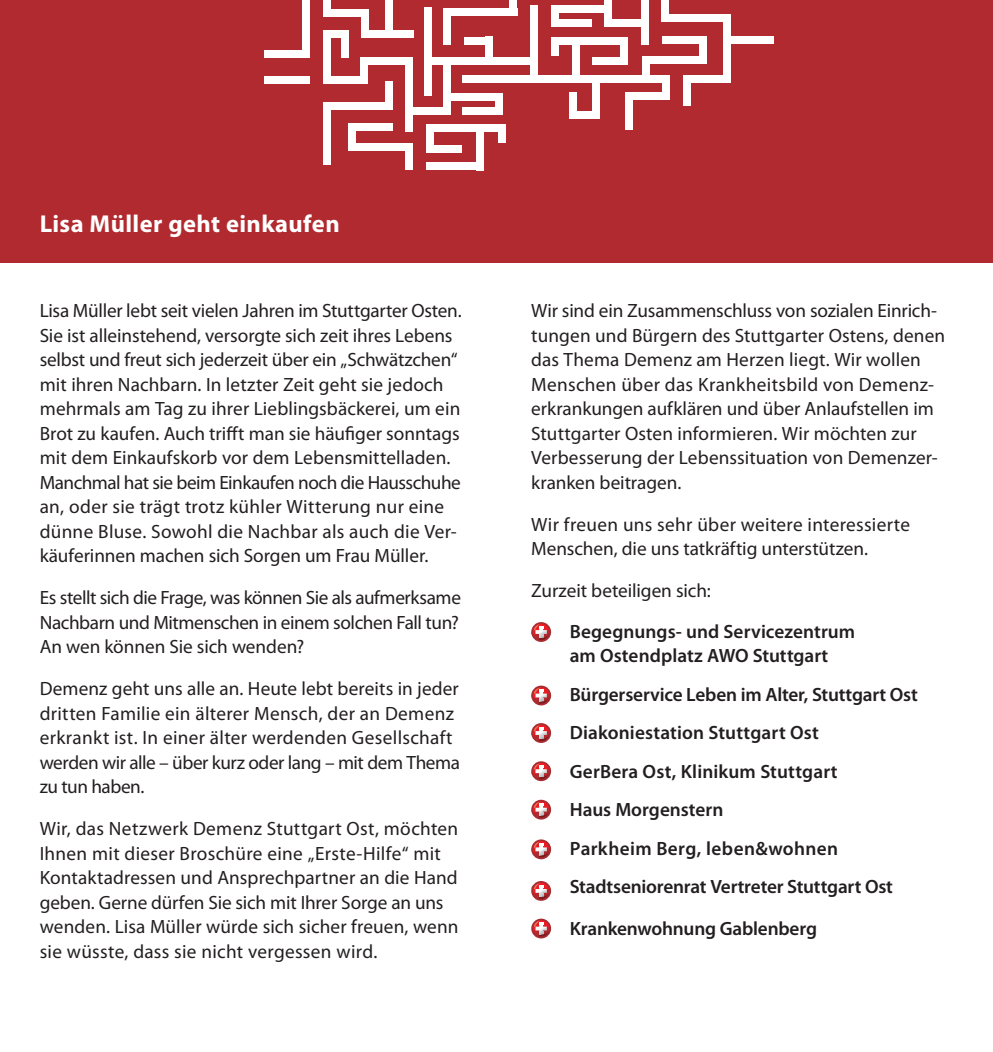
<style>
.page{position:relative;width:993px;height:1052px;background:#fff}
.page>*{position:absolute;margin:0;border:0;box-sizing:border-box;transform-origin:0 0}
.t1{font:700 24.5px "Myriad Pro";letter-spacing:.015em;color:#fff}
.t2{font:19.25px/24.5px "Myriad Pro";letter-spacing:.005em;color:#231f20}
.t3{font:600 19.25px/24.5px "Myriad Pro";color:#231f20}
.t4{font:600 19.25px "Myriad Pro";letter-spacing:.02em;color:#231f20}
</style>
<div class="page">
<div style="left:0;top:0;width:992px;height:263px;background:#b02a2f"></div>
<div style="left:462px;top:75px;width:113px;height:8px;background:#fff"></div>
<div style="left:545px;top:75px;width:124px;height:8px;background:#fff"></div>
<div style="left:551px;top:37px;width:76px;height:8px;background:#fff"></div>
<div style="left:661px;top:15px;width:69px;height:7px;background:#fff"></div>
<div style="left:661px;top:36px;width:45px;height:7px;background:#fff"></div>
<div style="left:683px;top:75px;width:47px;height:8px;background:#fff"></div>
<div style="left:641px;top:56px;width:65px;height:7px;background:#fff"></div>
<div style="left:727px;top:36px;width:46px;height:7px;background:#fff"></div>
<div style="left:603px;top:19px;width:45px;height:8px;background:#fff"></div>
<div style="left:551px;top:19px;width:41px;height:8px;background:#fff"></div>
<div style="left:624px;top:92px;width:45px;height:7px;background:#fff"></div>
<div style="left:592px;top:57px;width:35px;height:8px;background:#fff"></div>
<div style="left:551px;top:6px;width:60px;height:7px;background:#fff"></div>
<div style="left:723px;top:18px;width:7px;height:60px;background:#fff"></div>
<div style="left:698px;top:38px;width:8px;height:24px;background:#fff"></div>
<div style="left:620px;top:38px;width:7px;height:24px;background:#fff"></div>
<div style="left:641px;top:59px;width:8px;height:24px;background:#fff"></div>
<div style="left:662px;top:76px;width:7px;height:23px;background:#fff"></div>
<div style="left:624px;top:93px;width:8px;height:37px;background:#fff"></div>
<div style="left:569px;top:92px;width:7px;height:27px;background:#fff"></div>
<div style="left:551px;top:38px;width:8px;height:18px;background:#fff"></div>
<div style="left:551px;top:8px;width:7px;height:18px;background:#fff"></div>
<div style="left:572px;top:38px;width:7px;height:39px;background:#fff"></div>
<div style="left:530px;top:6px;width:8px;height:69px;background:#fff"></div>
<div style="left:683px;top:79px;width:8px;height:27px;background:#fff"></div>
<div style="left:661px;top:0;width:8px;height:18px;background:#fff"></div>
<div style="left:603px;top:0;width:8px;height:22px;background:#fff"></div>
<div style="left:641px;top:0;width:7px;height:44px;background:#fff"></div>
<div style="left:592px;top:79px;width:7px;height:40px;background:#fff"></div>
<div style="left:571px;top:111px;width:25px;height:8px;background:#fff"></div>
<div style="left:426px;top:163px;width:56px;height:7px;background:#fff"></div>
<div style="left:426px;top:125px;width:76px;height:7px;background:#fff"></div>
<div style="left:323px;top:102px;width:69px;height:8px;background:#fff"></div>
<div style="left:323px;top:77px;width:45px;height:7px;background:#fff"></div>
<div style="left:348px;top:123px;width:44px;height:8px;background:#fff"></div>
<div style="left:360px;top:58px;width:53px;height:7px;background:#fff"></div>
<div style="left:426px;top:58px;width:109px;height:7px;background:#fff"></div>
<div style="left:348px;top:143px;width:64px;height:8px;background:#fff"></div>
<div style="left:323px;top:9px;width:46px;height:8px;background:#fff"></div>
<div style="left:264px;top:77px;width:46px;height:7px;background:#fff"></div>
<div style="left:264px;top:51px;width:46px;height:7px;background:#fff"></div>
<div style="left:405px;top:107px;width:45px;height:7px;background:#fff"></div>
<div style="left:462px;top:107px;width:41px;height:7px;background:#fff"></div>
<div style="left:361px;top:30px;width:52px;height:8px;background:#fff"></div>
<div style="left:323px;top:30px;width:25px;height:8px;background:#fff"></div>
<div style="left:426px;top:145px;width:36px;height:7px;background:#fff"></div>
<div style="left:443px;top:93px;width:60px;height:8px;background:#fff"></div>
<div style="left:323px;top:32px;width:8px;height:48px;background:#fff"></div>
<div style="left:323px;top:106px;width:8px;height:59px;background:#fff"></div>
<div style="left:302px;top:0;width:8px;height:56px;background:#fff"></div>
<div style="left:323px;top:0;width:8px;height:15px;background:#fff"></div>
<div style="left:361px;top:9px;width:8px;height:27px;background:#fff"></div>
<div style="left:341px;top:32px;width:7px;height:26px;background:#fff"></div>
<div style="left:360px;top:59px;width:8px;height:23px;background:#fff"></div>
<div style="left:348px;top:126px;width:7px;height:23px;background:#fff"></div>
<div style="left:426px;top:126px;width:8px;height:23px;background:#fff"></div>
<div style="left:405px;top:147px;width:7px;height:23px;background:#fff"></div>
<div style="left:498px;top:125px;width:7px;height:18px;background:#fff"></div>
<div style="left:495px;top:95px;width:8px;height:19px;background:#fff"></div>
<div style="left:475px;top:126px;width:8px;height:44px;background:#fff"></div>
<div style="left:385px;top:0;width:7px;height:35px;background:#fff"></div>
<div style="left:385px;top:82px;width:7px;height:23px;background:#fff"></div>
<div style="left:443px;top:65px;width:7px;height:45px;background:#fff"></div>
<div style="left:443px;top:12px;width:7px;height:32px;background:#fff"></div>
<div style="left:424px;top:7px;width:7px;height:89px;background:#fff"></div>
<div style="left:405px;top:60px;width:8px;height:72px;background:#fff"></div>
<div style="left:443px;top:9px;width:74px;height:7px;background:#fff"></div>
<div style="left:509px;top:0;width:8px;height:14px;background:#fff"></div>
<div style="left:485px;top:37px;width:8px;height:28px;background:#fff"></div>
<div style="left:464px;top:37px;width:27px;height:7px;background:#fff"></div>
<svg style="left:531px;top:881px;width:20px;height:20px"></svg>
<img style="left:535px;top:882px;width:12px;height:1px">
<svg style="left:533px;top:883px;width:16px;height:16px"></svg>
<svg style="left:531px;top:918px;width:20px;height:20px"></svg>
<svg style="left:533px;top:920px;width:16px;height:16px"></svg>
<svg style="left:531px;top:839px;width:20px;height:20px"></svg>
<svg style="left:533px;top:841px;width:16px;height:16px"></svg>
<svg style="left:531px;top:799px;width:20px;height:20px"></svg>
<img style="left:534px;top:817px;width:14px;height:1px">
<svg style="left:533px;top:801px;width:16px;height:16px"></svg>
<svg style="left:531px;top:761px;width:20px;height:20px"></svg>
<svg style="left:533px;top:763px;width:16px;height:16px"></svg>
<svg style="left:531px;top:685px;width:20px;height:20px"></svg>
<img style="left:535px;top:703px;width:13px;height:1px">
<svg style="left:533px;top:687px;width:16px;height:16px"></svg>
<svg style="left:531px;top:723px;width:20px;height:20px"></svg>
<svg style="left:533px;top:725px;width:16px;height:16px"></svg>
<svg style="left:531px;top:622px;width:20px;height:20px"></svg>
<svg style="left:533px;top:624px;width:16px;height:16px"></svg>
<p class="t1" style="left:40px;top:207px;width:301px">Lisa Müller geht einkaufen</p>
<p class="t2" style="left:40px;top:298px;width:423px">Lisa Müller lebt seit vielen Jahren im Stuttgarter Osten.<br>Sie ist alleinstehend, versorgte sich zeit ihres Lebens selbst und freut sich jederzeit über ein „Schwätzchen“ mit ihren Nachbarn. In letzter Zeit geht sie jedoch mehrmals am Tag zu ihrer Lieblingsbäckerei, um ein Brot zu kaufen. Auch trifft man sie häufiger sonntags mit dem Einkaufskorb vor dem Lebensmittelladen.<br>Manchmal hat sie beim Einkaufen noch die Hausschuhe an, oder sie trägt trotz kühler Witterung nur eine dünne Bluse. Sowohl die Nachbar als auch die Ver&shy;käuferinnen machen sich Sorgen um Frau Müller.</p>
<p class="t2" style="left:40px;top:585px;width:422px;text-align:justify">Es stellt sich die Frage, was können Sie als aufmerksame Nachbarn und Mitmenschen in einem solchen Fall tun?<br>An wen können Sie sich wenden?</p>
<p class="t2" style="left:40px;top:676px;width:421px">Demenz geht uns alle an. Heute lebt bereits in jeder dritten Familie ein älterer Mensch, der an Demenz erkrankt ist. In einer älter werdenden Gesellschaft werden wir alle – über kurz oder lang – mit dem Thema zu tun haben.</p>
<p class="t2" style="left:40px;top:816px;width:420px">Wir, das Netzwerk Demenz Stuttgart Ost, möchten Ihnen mit dieser Broschüre eine „Erste-Hilfe“ mit Kontaktadressen und Ansprechpartner an die Hand geben. Gerne dürfen Sie sich mit Ihrer Sorge an uns wenden. Lisa Müller würde sich sicher freuen, wenn sie wüsste, dass sie nicht vergessen wird.</p>
<p class="t2" style="left:531px;top:298px;width:415px">Wir sind ein Zusammenschluss von sozialen Einrich&shy;tungen und Bürgern des Stuttgarter Ostens, denen das Thema Demenz am Herzen liegt. Wir wollen Menschen über das Krankheitsbild von Demenz&shy;erkrankungen aufklären und über Anlaufstellen im Stuttgarter Osten informieren. Wir möchten zur Verbesserung der Lebenssituation von Demenzer&shy;kranken beitragen.</p>
<p class="t2" style="left:531px;top:512px;width:380px">Wir freuen uns sehr über weitere interessierte<br>Menschen, die uns tatkräftig unterstützen.</p>
<p class="t2" style="left:531px;top:578px;width:181px">Zurzeit beteiligen sich:</p>
<p class="t3" style="left:569px;top:618px;width:287px;text-indent:-38px">• Begegnungs- und Servicezentrum am Ostendplatz AWO Stuttgart</p>
<p class="t3" style="left:531px;top:681px;width:388px">• Bürgerservice Leben im Alter, Stuttgart Ost</p>
<p class="t3" style="left:531px;top:720px;width:289px">• Diakoniestation Stuttgart Ost</p>
<p class="t3" style="left:531px;top:758px;width:308px">• GerBera Ost, Klinikum Stuttgart</p>
<p class="t3" style="left:531px;top:797px;width:193px">• Haus Morgenstern</p>
<p class="t4" style="left:531px;top:836px;width:308px">• Parkheim Berg, leben&amp;wohnen</p>
<p class="t3" style="left:569px;top:865px;width:325px;line-height:42px;text-indent:-38px">• Stadtseniorenrat Vertreter Stuttgart Ost<br>Krankenwohnung Gablenberg</p>
</div>
